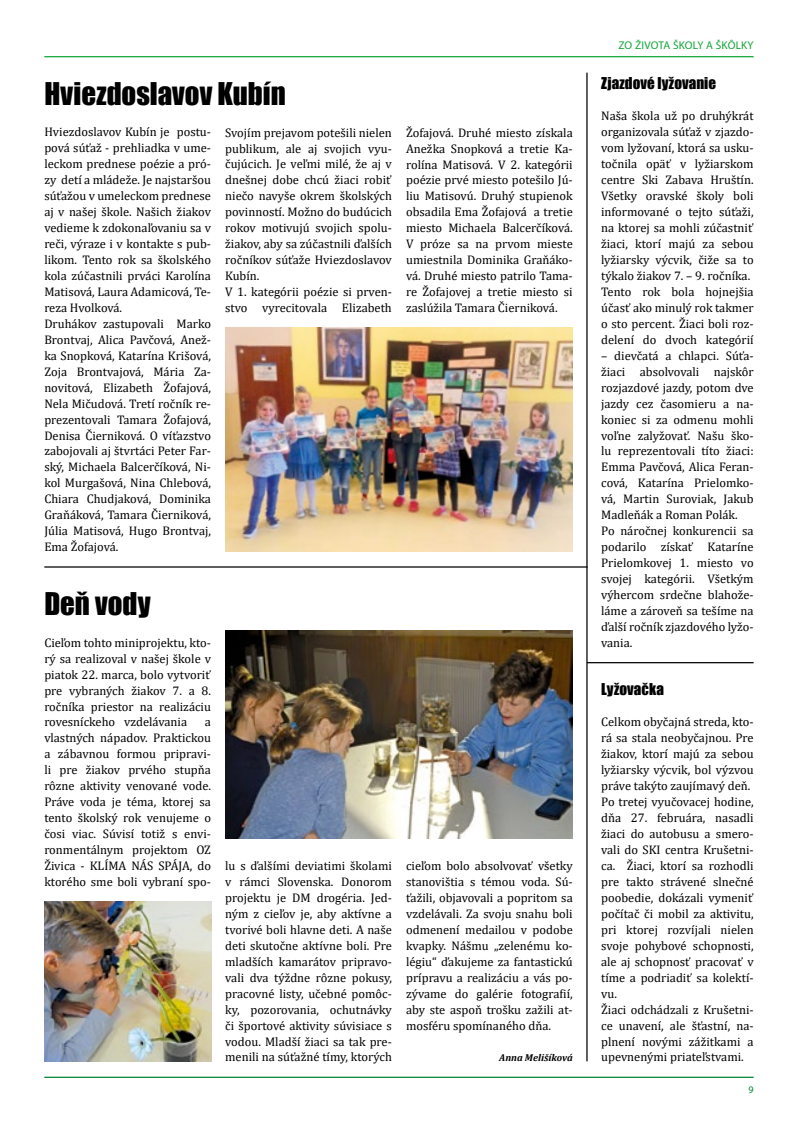
<style>
.page{position:relative;width:798px;height:1134px;background:#fff}
.page>*{position:absolute;margin:0;border:0;box-sizing:border-box;transform-origin:0 0}
.t1{font:28.75px "Impact";color:#000}
.t2{font:15px "Impact";letter-spacing:.01em;color:#000}
.t3{font:12.5px/16px "Cambria";color:#000}
.t4{font:11.25px "Myriad Pro";letter-spacing:.02em;color:#13a538}
.t5{font:italic 700 10px "Cambria";color:#000}
.t6{font:10px "Myriad Pro";color:#008237}
</style>
<div class="page">
<hr style="left:44px;top:56px;width:709px;height:1px;background:#13a538">
<hr style="left:44px;top:1077px;width:709px;height:1px;background:#008237">
<img style="left:44px;top:902px;width:167px;height:159px">
<img style="left:225px;top:631px;width:347px;height:207px">
<img style="left:225px;top:328px;width:347px;height:223px">
<hr style="left:586px;top:73px;width:1px;height:988px;background:#000">
<hr style="left:586px;top:662px;width:167px;height:1px;background:#000">
<hr style="left:44px;top:566px;width:543px;height:2px;background:#000">
<h1 class="t1" style="left:44px;top:71px;width:243px">Hviezdoslavov Kubín</h1>
<p class="t3" style="left:44px;top:124px;width:168px">Hviezdoslavov Kubín je postu&shy;pová súťaž - prehliadka v ume&shy;leckom prednese poézie a pró&shy;zy detí a mládeže. Je najstaršou súťažou v umeleckom prednese aj v našej škole. Našich žiakov vedieme k zdokonaľovaniu sa v reči, výraze i v kontakte s pub&shy;likom. Tento rok sa školského kola zúčastnili prváci Karolína<br>Matisová, Laura Adamicová, Te&shy;reza Hvolková.<br>Druhákov zastupovali Marko<br>Brontvaj, Alica Pavčová, Anež&shy;ka Snopková, Katarína Krišová,<br>Zoja Brontvajová, Mária Za&shy;novitová, Elizabeth Žofajová,<br>Nela Mičudová. Tretí ročník re&shy;prezentovali Tamara Žofajová,<br>Denisa Čierniková. O víťazstvo zabojovali aj štvrtáci Peter Far&shy;ský, Michaela Balcerčíková, Ni&shy;kol Murgašová, Nina Chlebová,<br>Chiara Chudjaková, Dominika<br>Graňáková, Tamara Čierniková,<br>Júlia Matisová, Hugo Brontvaj,<br>Ema Žofajová.</p>
<p class="t3" style="left:225px;top:124px;width:168px">Svojím prejavom potešili nielen publikum, ale aj svojich vyu&shy;čujúcich. Je veľmi milé, že aj v dnešnej dobe chcú žiaci robiť niečo navyše okrem školských povinností. Možno do budúcich rokov motivujú svojich spolu&shy;žiakov, aby sa zúčastnili ďalších ročníkov súťaže Hviezdoslavov<br>Kubín.<br>V 1. kategórii poézie si prven&shy;stvo vyrecitovala Elizabeth</p>
<p class="t3" style="left:406px;top:124px;width:168px;text-align:justify">Žofajová. Druhé miesto získala Anežka Snopková a tretie Ka&shy;rolína Matisová. V 2. kategórii poézie prvé miesto potešilo Jú&shy;liu Matisovú. Druhý stupienok obsadila Ema Žofajová a tretie miesto Michaela Balcerčíková.<br>V próze sa na prvom mieste umiestnila Dominika Graňáko&shy;vá. Druhé miesto patrilo Tama&shy;re Žofajovej a tretie miesto si zaslúžila Tamara Čierniková.</p>
<h1 class="t1" style="left:44px;top:581px;width:108px">Deň vody</h1>
<p class="t3" style="left:44px;top:634px;width:168px;text-align:justify">Cieľom tohto miniprojektu, kto&shy;rý sa realizoval v našej škole v piatok 22. marca, bolo vytvoriť pre vybraných žiakov 7. a 8. ročníka priestor na realizáciu rovesníckeho vzdelávania</p>
<p class="t3" style="left:44px;top:714px;width:168px;text-align:justify;text-indent:160px">a vlastných nápadov. Praktickou a zábavnou formou pripravi&shy;li pre žiakov prvého stupňa rôzne aktivity venované vode.<br>Práve voda je téma, ktorej sa tento školský rok venujeme o čosi viac. Súvisí totiž s envi&shy;ronmentálnym projektom OZ Živica - KLÍMA NÁS SPÁJA, do ktorého sme boli vybraní spo-</p>
<p class="t3" style="left:225px;top:858px;width:168px;text-align:justify">lu s ďalšími deviatimi školami v rámci Slovenska. Donorom projektu je DM drogéria. Jed&shy;ným z cieľov je, aby aktívne a tvorivé boli hlavne deti. A naše deti skutočne aktívne boli. Pre mladších kamarátov pripravo&shy;vali dva týždne rôzne pokusy, pracovné listy, učebné pomôc&shy;ky, pozorovania, ochutnávky či športové aktivity súvisiace s vodou. Mladší žiaci sa tak pre&shy;menili na súťažné tímy, ktorých</p>
<p class="t3" style="left:406px;top:858px;width:168px;text-align:justify">cieľom bolo absolvovať všetky stanovištia s témou voda. Sú&shy;ťažili, objavovali a popritom sa vzdelávali. Za svoju snahu boli odmenení medailou v podobe kvapky. Nášmu „zelenému ko&shy;légiu“ ďakujeme za fantastickú prípravu a realizáciu a vás po&shy;zývame do galérie fotografií, aby ste aspoň trošku zažili at&shy;mosféru spomínaného dňa.</p>
<p class="t5" style="left:499px;top:1051px;width:75px">Anna Melišíková</p>
<p class="t4" style="left:618px;top:39px;width:136px">ZO ŽIVOTA ŠKOLY A ŠKÔLKY</p>
<p class="t2" style="left:601px;top:71px;width:116px">Zjazdové lyžovanie</p>
<p class="t3" style="left:601px;top:108px;width:154px">Naša škola už po druhýkrát organizovala súťaž v zjazdo&shy;vom lyžovaní, ktorá sa usku&shy;točnila opäť v lyžiarskom centre Ski Zabava Hruštín.<br>Všetky oravské školy boli informované o tejto súťaži, na ktorej sa mohli zúčastniť žiaci, ktorí majú za sebou lyžiarsky výcvik, čiže sa to týkalo žiakov 7. – 9. ročníka.<br>Tento rok bola hojnejšia účasť ako minulý rok takmer o sto percent. Žiaci boli roz&shy;delení do dvoch kategórií</p>
<p class="t3" style="left:601px;top:347px;width:154px">– dievčatá a chlapci. Súťa&shy;žiaci absolvovali najskôr rozjazdové jazdy, potom dve jazdy cez časomieru a na&shy;koniec si za odmenu mohli voľne zalyžovať. Našu ško&shy;lu reprezentovali títo žiaci:<br>Emma Pavčová, Alica Feran&shy;cová, Katarína Prielomko&shy;vá, Martin Suroviak, Jakub<br>Madleňák a Roman Polák.<br>Po náročnej konkurencii sa podarilo získať Kataríne<br>Prielomkovej 1. miesto vo svojej kategórii. Všetkým výhercom srdečne blahože&shy;láme a zároveň sa tešíme na ďalší ročník zjazdového lyžo&shy;vania.</p>
<p class="t2" style="left:601px;top:677px;width:64px">Lyžovačka</p>
<p class="t3" style="left:601px;top:714px;width:154px">Celkom obyčajná streda, kto&shy;rá sa stala neobyčajnou. Pre žiakov, ktorí majú za sebou lyžiarsky výcvik, bol výzvou práve takýto zaujímavý deň.<br>Po tretej vyučovacej hodine, dňa 27. februára, nasadli žiaci do autobusu a smero&shy;vali do SKI centra Krušetni&shy;ca. Žiaci, ktorí sa rozhodli pre takto strávené slnečné poobedie, dokázali vymeniť počítač či mobil za aktivitu, pri ktorej rozvíjali nielen svoje pohybové schopnosti, ale aj schopnosť pracovať v tíme a podriadiť sa kolektí&shy;vu.<br>Žiaci odchádzali z Krušetni&shy;ce unavení, ale šťastní, na&shy;plnení novými zážitkami a upevnenými priateľstvami.</p>
<p class="t6" style="left:748px;top:1084px;width:7px">9</p>
</div>
